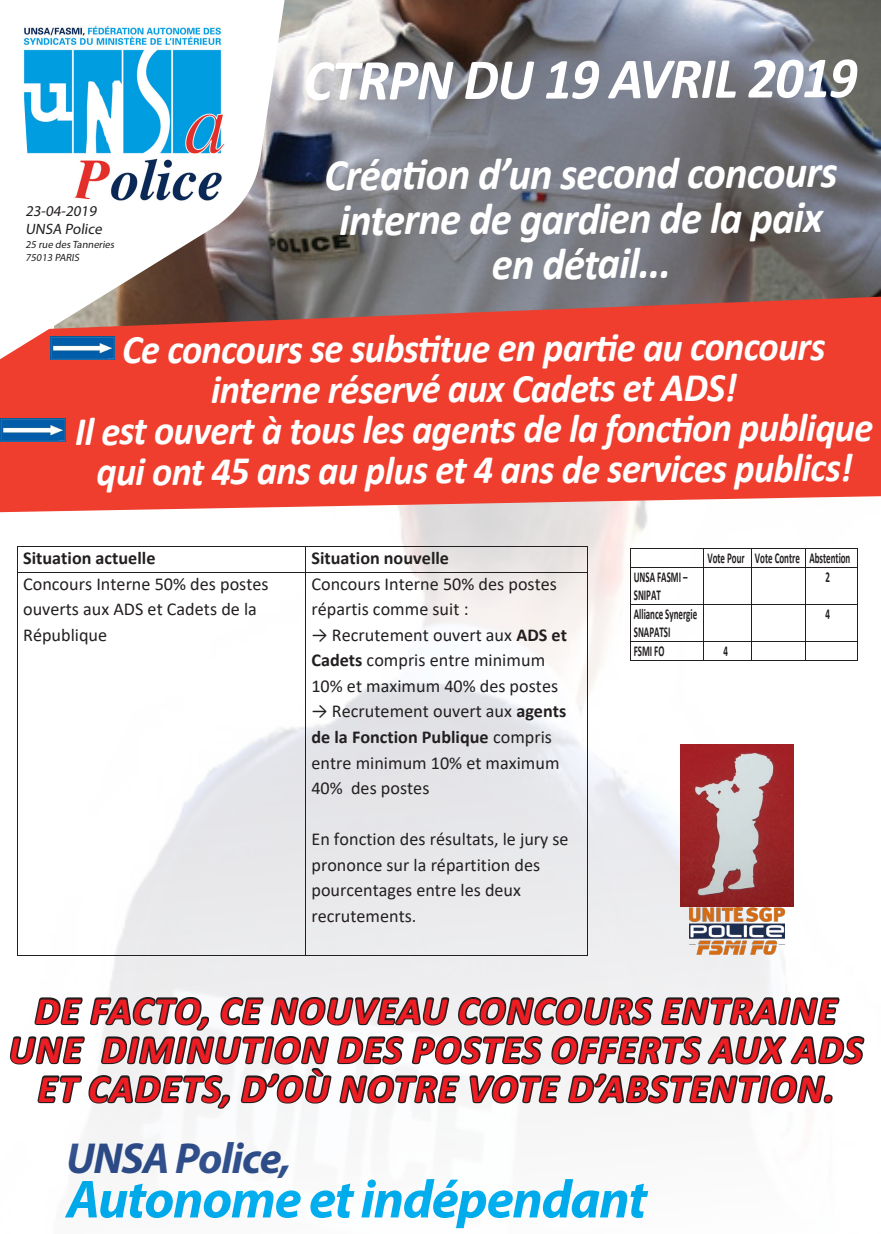
<style>
.page{position:relative;width:881px;height:1234px;background:#fff}
.page>*{position:absolute;margin:0;border:0;box-sizing:border-box;transform-origin:0 0}
.t1{font:italic 700 58.5px "Calibri";letter-spacing:-.02em;color:#fff;scale:.95 1}
.t2{font:italic 700 54px "Myriad Pro";letter-spacing:-.025em;color:#00aeef}
.t3{font:italic 700 45px/44.8px "Calibri";letter-spacing:-.025em;color:#fff;text-align:center;scale:.95 1}
.t4{font:italic 700 43.5px "Myriad Pro";letter-spacing:-.025em;color:#2d4d8a}
.t5{font:italic 700 40.5px/40.5px "Calibri";letter-spacing:-.025em;color:#fff;text-align:center;scale:.95 1}
.t6{font:italic 700 39px/39px "Calibri";letter-spacing:.04em;color:#ee1d23;text-align:center}
.t7{font:18.15px/25.5px "Calibri";color:#231f20}
.t8{font:700 18.15px "Calibri";color:#231f20}
.t9{font:700 15.15px/18.5px "Calibri";color:#231f20;scale:.59 1}
.t10{font:15px "Myriad Pro";color:#231f20}
.t11{font:10.5px "Myriad Pro";color:#231f20}
.s1{font-weight:700}
</style>
<div class="page">
<img style="left:295px;top:0;width:585px;height:276px">
<img style="left:18px;top:533px;width:840px;height:411px">
<hr style="left:630px;top:548px;width:73px;height:1px;background:#231f20">
<hr style="left:703px;top:548px;width:48px;height:1px;background:#231f20">
<hr style="left:751px;top:548px;width:54px;height:1px;background:#231f20">
<hr style="left:805px;top:548px;width:51px;height:1px;background:#231f20">
<svg style="left:630px;top:549px;width:1px;height:17px"></svg>
<hr style="left:630px;top:566px;width:73px;height:1px;background:#231f20">
<svg style="left:703px;top:549px;width:1px;height:17px"></svg>
<hr style="left:703px;top:566px;width:48px;height:1px;background:#231f20">
<svg style="left:751px;top:549px;width:1px;height:17px"></svg>
<hr style="left:751px;top:566px;width:54px;height:1px;background:#231f20">
<svg style="left:805px;top:549px;width:1px;height:17px"></svg>
<hr style="left:805px;top:566px;width:51px;height:1px;background:#231f20">
<svg style="left:856px;top:548px;width:1px;height:19px"></svg>
<hr style="left:630px;top:567px;width:1px;height:37px;background:#231f20">
<hr style="left:703px;top:567px;width:1px;height:37px;background:#231f20">
<hr style="left:751px;top:567px;width:1px;height:37px;background:#231f20">
<hr style="left:805px;top:567px;width:1px;height:37px;background:#231f20">
<hr style="left:856px;top:567px;width:1px;height:37px;background:#231f20">
<hr style="left:630px;top:604px;width:73px;height:1px;background:#231f20">
<hr style="left:703px;top:604px;width:48px;height:1px;background:#231f20">
<hr style="left:751px;top:604px;width:54px;height:1px;background:#231f20">
<hr style="left:805px;top:604px;width:51px;height:1px;background:#231f20">
<hr style="left:630px;top:604px;width:1px;height:37px;background:#231f20">
<hr style="left:703px;top:604px;width:1px;height:37px;background:#231f20">
<hr style="left:751px;top:604px;width:1px;height:37px;background:#231f20">
<hr style="left:805px;top:604px;width:1px;height:37px;background:#231f20">
<hr style="left:856px;top:604px;width:1px;height:37px;background:#231f20">
<hr style="left:630px;top:641px;width:73px;height:1px;background:#231f20">
<hr style="left:703px;top:641px;width:48px;height:1px;background:#231f20">
<hr style="left:751px;top:641px;width:54px;height:1px;background:#231f20">
<hr style="left:805px;top:641px;width:51px;height:1px;background:#231f20">
<svg style="left:630px;top:642px;width:1px;height:18px"></svg>
<hr style="left:630px;top:660px;width:73px;height:1px;background:#231f20">
<svg style="left:703px;top:642px;width:1px;height:18px"></svg>
<hr style="left:703px;top:660px;width:48px;height:1px;background:#231f20">
<svg style="left:751px;top:642px;width:1px;height:18px"></svg>
<hr style="left:751px;top:660px;width:54px;height:1px;background:#231f20">
<svg style="left:805px;top:642px;width:1px;height:18px"></svg>
<hr style="left:805px;top:660px;width:51px;height:1px;background:#231f20">
<svg style="left:856px;top:641px;width:1px;height:20px"></svg>
<svg style="left:0;top:276px;width:880px;height:257px;background:#e25c50"></svg>
<svg style="left:0;top:0;width:295px;height:414px"></svg>
<svg style="left:19px;top:11px;width:211px;height:204px"></svg>
<img style="left:19px;top:21px;width:211px;height:184px">
<div style="left:26px;top:204px;width:89px;height:61px;background:#fff"></div>
<img style="left:1px;top:418px;width:64px;height:23px">
<img style="left:50px;top:336px;width:65px;height:23px">
<hr style="left:17px;top:545px;width:288px;height:1px;background:#231f20">
<hr style="left:305px;top:545px;width:282px;height:1px;background:#231f20">
<svg style="left:17px;top:545px;width:1px;height:26px"></svg>
<hr style="left:17px;top:571px;width:288px;height:1px;background:#231f20">
<svg style="left:305px;top:545px;width:1px;height:26px"></svg>
<hr style="left:305px;top:571px;width:282px;height:1px;background:#231f20">
<svg style="left:587px;top:545px;width:1px;height:27px"></svg>
<hr style="left:17px;top:572px;width:1px;height:383px;background:#231f20">
<hr style="left:305px;top:572px;width:1px;height:383px;background:#231f20">
<hr style="left:587px;top:572px;width:1px;height:383px;background:#231f20">
<svg style="left:9px;top:944px;width:856px;height:202px"></svg>
<img style="left:689px;top:906px;width:94px;height:48px">
<img style="left:680px;top:744px;width:113px;height:162px">
<p class="t10" style="left:26px;top:201px;width:75px">23-04-2019</p>
<p class="t10" style="left:26px;top:219px;width:80px">UNSA Police</p>
<p class="t11" style="left:26px;top:238px;width:92px">25 rue des Tanneries</p>
<p class="t11" style="left:26px;top:250px;width:57px">75013 PARIS</p>
<p class="t1" style="left:303px;top:38px;width:584px">CTRPN DU 19 AVRIL 2019</p>
<p class="t3" style="left:324px;top:150px;width:541px">Création d’un second concours</p>
<p class="t3" style="left:339px;top:194px;width:510px">interne de gardien de la paix en détail...</p>
<p class="t5" style="left:122px;top:326px;width:741px">Ce concours se substitue en partie au concours interne réservé aux Cadets et ADS!</p>
<p class="t5" style="left:75px;top:407px;width:841px">Il est ouvert à tous les agents de la fonction publique qui ont 45 ans au plus et 4 ans de services publics!</p>
<p class="t8" style="left:23px;top:544px;width:134px">Situation actuelle</p>
<p class="t8" style="left:311px;top:544px;width:139px">Situation nouvelle</p>
<p class="t7" style="left:23px;top:570px;width:247px">Concours Interne 50% des postes ouverts aux ADS et Cadets de la<br>République</p>
<p class="t7" style="left:311px;top:570px;width:247px">Concours Interne 50% des postes répartis comme suit :</p>
<p class="t7" style="left:311px;top:621px;width:257px">→ Recrutement ouvert aux <span class="s1">ADS et<br>Cadets</span> compris entre minimum<br>10% et maximum 40% des postes</p>
<p class="t7" style="left:311px;top:698px;width:256px">→ Recrutement ouvert aux <span class="s1">agents de la Fonction Publique</span> compris entre minimum 10% et maximum<br>40% des postes</p>
<p class="t7" style="left:311px;top:825px;width:258px">En fonction des résultats, le jury se prononce sur la répartition des pourcentages entre les deux recrutements.</p>
<p class="t9" style="left:707px;top:548px;width:244px">Vote Pour Vote Contre Abstention</p>
<p class="t9" style="left:633px;top:567px;width:93px">UNSA FASMI –<br>SNIPAT</p>
<p class="t9" style="left:825px;top:567px;width:9px">2</p>
<p class="t9" style="left:633px;top:604px;width:109px">Alliance Synergie<br>SNAPATSI</p>
<p class="t9" style="left:825px;top:604px;width:9px">4</p>
<p class="t9" style="left:633px;top:641px;width:54px">FSMI FO</p>
<p class="t9" style="left:723px;top:641px;width:9px">4</p>
<p class="t6" style="left:9px;top:989px;width:854px">DE FACTO, CE NOUVEAU CONCOURS ENTRAINE<br>UNE DIMINUTION DES POSTES OFFERTS AUX ADS<br>ET CADETS, D’OÙ NOTRE VOTE D’ABSTENTION.</p>
<p class="t4" style="left:66px;top:1129px;width:226px">UNSA Police,</p>
<p class="t2" style="left:66px;top:1163px;width:582px">Autonome et indépendant</p>
</div>
